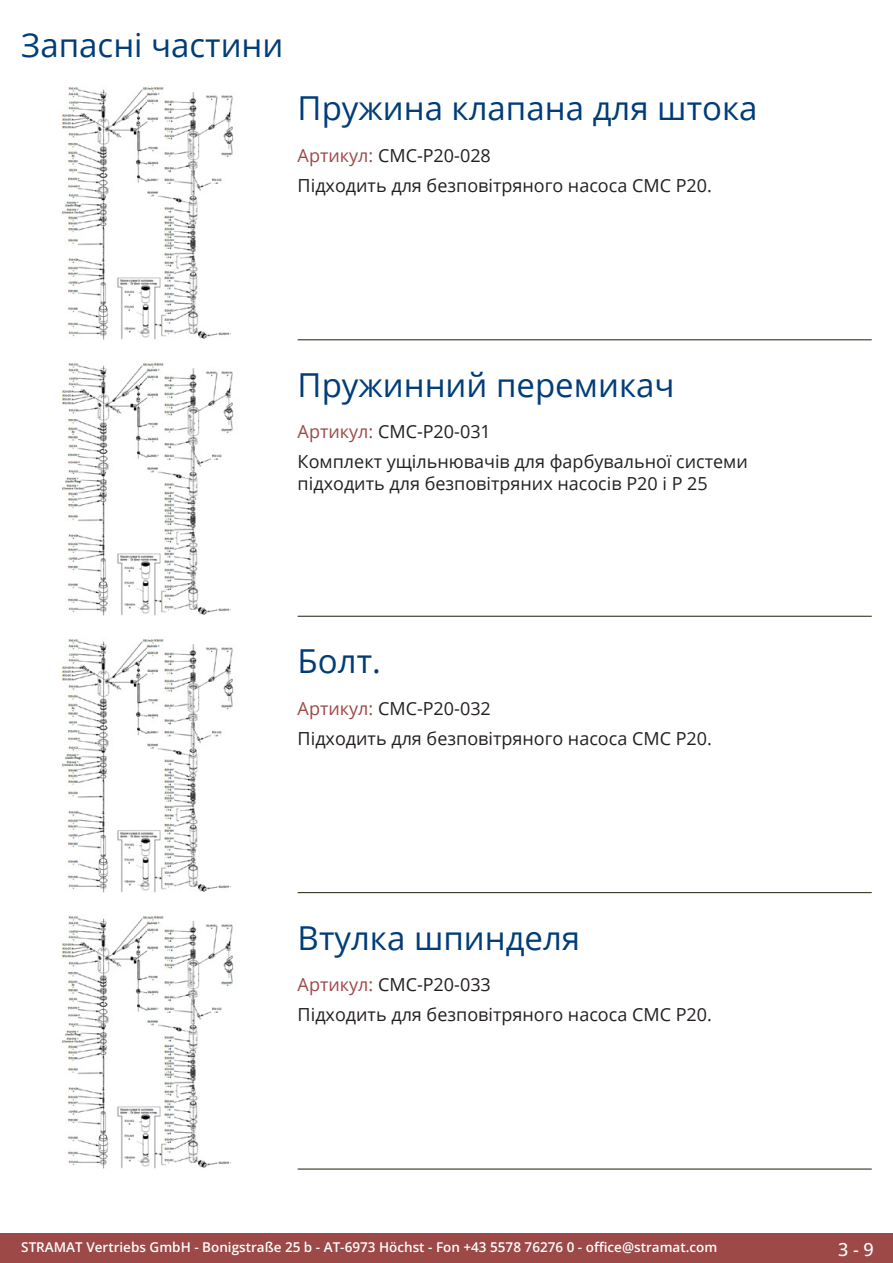
<style>
.page{position:relative;width:893px;height:1263px;background:#fff}
.page>*{position:absolute;margin:0;border:0;box-sizing:border-box;transform-origin:0 0}
.Produkttitel{font:33px "Open Sans";color:#003d78}
.RastTitel{font:33px "Open Sans";color:#003d78}
.Beschreibung_Text{font:18px/21.6px "Open Sans";color:#231f20}
.TechDaten_Überschrif{font:18px "Open Sans";color:#231f20}
.t1{font:500 18px "Open Sans";color:#fff}
.t2{font:600 13.5px "Open Sans";color:#fff}
.s1{color:#9c4948}
</style>
<div class="page">
<div style="left:0;top:1233px;width:893px;height:30px;background:#9c4948"></div>
<hr style="left:298px;top:340px;width:574px;height:1px;background:#201d08">
<hr style="left:298px;top:616px;width:574px;height:1px;background:#201d08">
<hr style="left:298px;top:892px;width:574px;height:1px;background:#201d08">
<hr style="left:298px;top:1169px;width:574px;height:1px;background:#201d08">
<img style="left:61px;top:87px;width:173px;height:253px">
<img style="left:61px;top:363px;width:173px;height:253px">
<img style="left:61px;top:639px;width:173px;height:254px">
<img style="left:61px;top:916px;width:173px;height:253px">
<p class="RastTitel" style="left:21px;top:22px;width:264px">Запасні частини</p>
<p class="Produkttitel" style="left:298px;top:86px;width:461px">Пружина клапана для штока</p>
<p class="TechDaten_Überschrif" style="left:298px;top:143px;width:195px"><span class="s1">Артикул:</span> CMC-P20-028</p>
<p class="Beschreibung_Text" style="left:298px;top:174px;width:416px">Підходить для безповітряного насоса CMC P20.</p>
<p class="Produkttitel" style="left:298px;top:362px;width:378px">Пружинний перемикач</p>
<p class="TechDaten_Überschrif" style="left:298px;top:420px;width:195px"><span class="s1">Артикул:</span> CMC-P20-031</p>
<p class="Beschreibung_Text" style="left:298px;top:450px;width:452px">Комплект ущільнювачів для фарбувальної системи підходить для безповітряних насосів P20 і P 25</p>
<p class="Produkttitel" style="left:298px;top:638px;width:85px">Болт.</p>
<p class="TechDaten_Überschrif" style="left:298px;top:696px;width:195px"><span class="s1">Артикул:</span> CMC-P20-032</p>
<p class="Beschreibung_Text" style="left:298px;top:727px;width:416px">Підходить для безповітряного насоса CMC P20.</p>
<p class="Produkttitel" style="left:298px;top:915px;width:284px">Втулка шпинделя</p>
<p class="TechDaten_Überschrif" style="left:298px;top:972px;width:195px"><span class="s1">Артикул:</span> CMC-P20-033</p>
<p class="Beschreibung_Text" style="left:298px;top:1003px;width:416px">Підходить для безповітряного насоса CMC P20.</p>
<p class="t2" style="left:21px;top:1238px;width:698px">STRAMAT Vertriebs GmbH - Bonigstraße 25 b - AT-6973 Höchst - Fon +43 5578 76276 0 - office@stramat.com</p>
<p class="t1" style="left:838px;top:1237px;width:37px">3 - 9</p>
</div>
